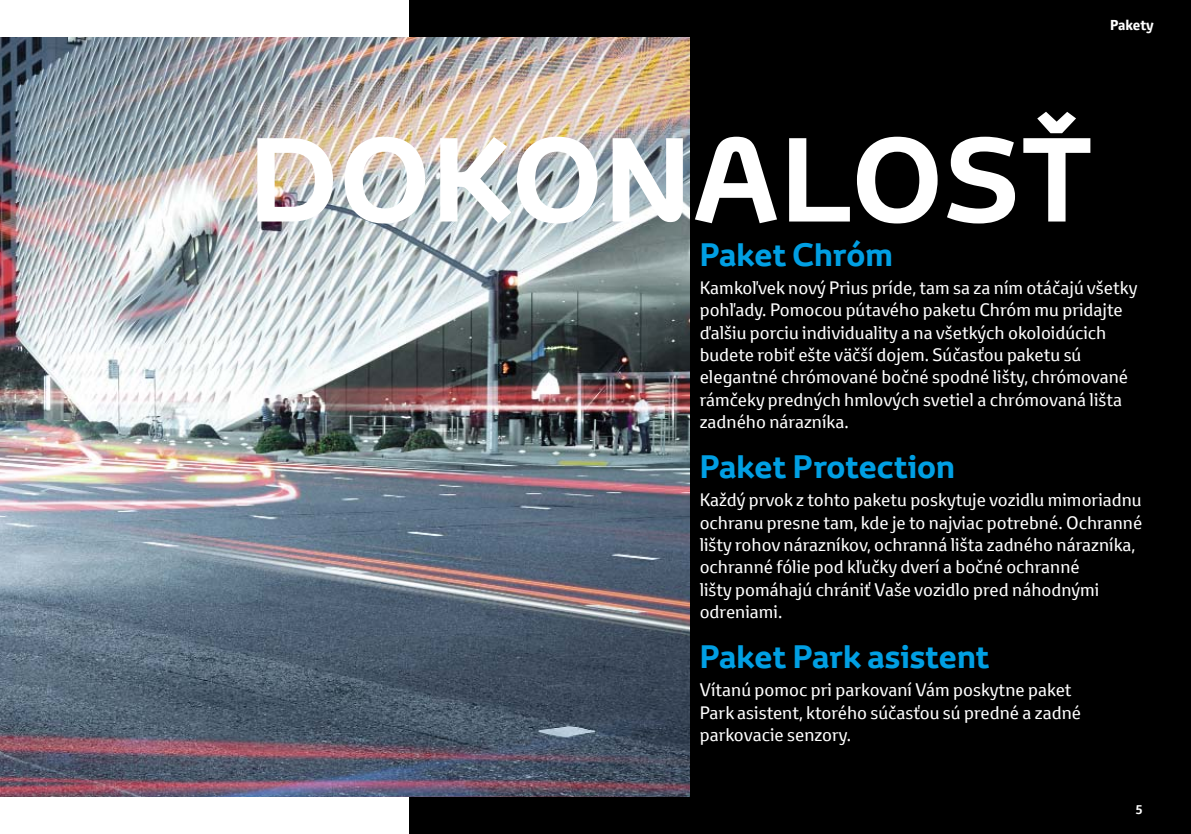
<style>
.page{position:relative;width:1191px;height:834px;background:#fff}
.page>*{position:absolute;margin:0;border:0;box-sizing:border-box;transform-origin:0 0}
.t1{font:700 115.5px "Toyota Display";letter-spacing:.025em;color:#fff}
.t2{font:700 31.5px "Toyota Display";color:#009fe3}
.t3{font:17.5px/22.4px "Toyota Text";color:#fff}
.t4{font:700 14px "Toyota Text";color:#fff}
.t5{font:700 12.25px "Toyota Text";color:#fff}
</style>
<div class="page">
<div style="left:409px;top:0;width:782px;height:833px;background:#000"></div>
<img style="left:0;top:37px;width:690px;height:759px">
<p class="t4" style="left:1110px;top:15px;width:45px">Pakety</p>
<h1 class="t1" style="left:249px;top:121px;width:843px">DOKONALOSŤ</h1>
<h2 class="t2" style="left:699px;top:239px;width:195px">Paket Chróm</h2>
<p class="t3" style="left:699px;top:276px;width:439px">Kamkoľvek nový Prius príde, tam sa za ním otáčajú všetky pohľady. Pomocou pútavého paketu Chróm mu pridajte ďalšiu porciu individuality a na všetkých okoloidúcich budete robiť ešte väčší dojem. Súčasťou paketu sú elegantné chrómované bočné spodné lišty, chrómované rámčeky predných hmlových svetiel a chrómovaná lišta zadného nárazníka.</p>
<h2 class="t2" style="left:699px;top:451px;width:257px">Paket Protection</h2>
<p class="t3" style="left:699px;top:488px;width:444px">Každý prvok z tohto paketu poskytuje vozidlu mimoriadnu ochranu presne tam, kde je to najviac potrebné. Ochranné lišty rohov nárazníkov, ochranná lišta zadného nárazníka, ochranné fólie pod kľučky dverí a bočné ochranné<br>lišty pomáhajú chrániť Vaše vozidlo pred náhodnými odreniami.</p>
<h2 class="t2" style="left:699px;top:640px;width:291px">Paket Park asistent</h2>
<p class="t3" style="left:699px;top:678px;width:383px">Vítanú pomoc pri parkovaní Vám poskytne paket<br>Park asistent, ktorého súčasťou sú predné a zadné parkovacie senzory.</p>
<p class="t5" style="left:1135px;top:800px;width:9px">5</p>
</div>
